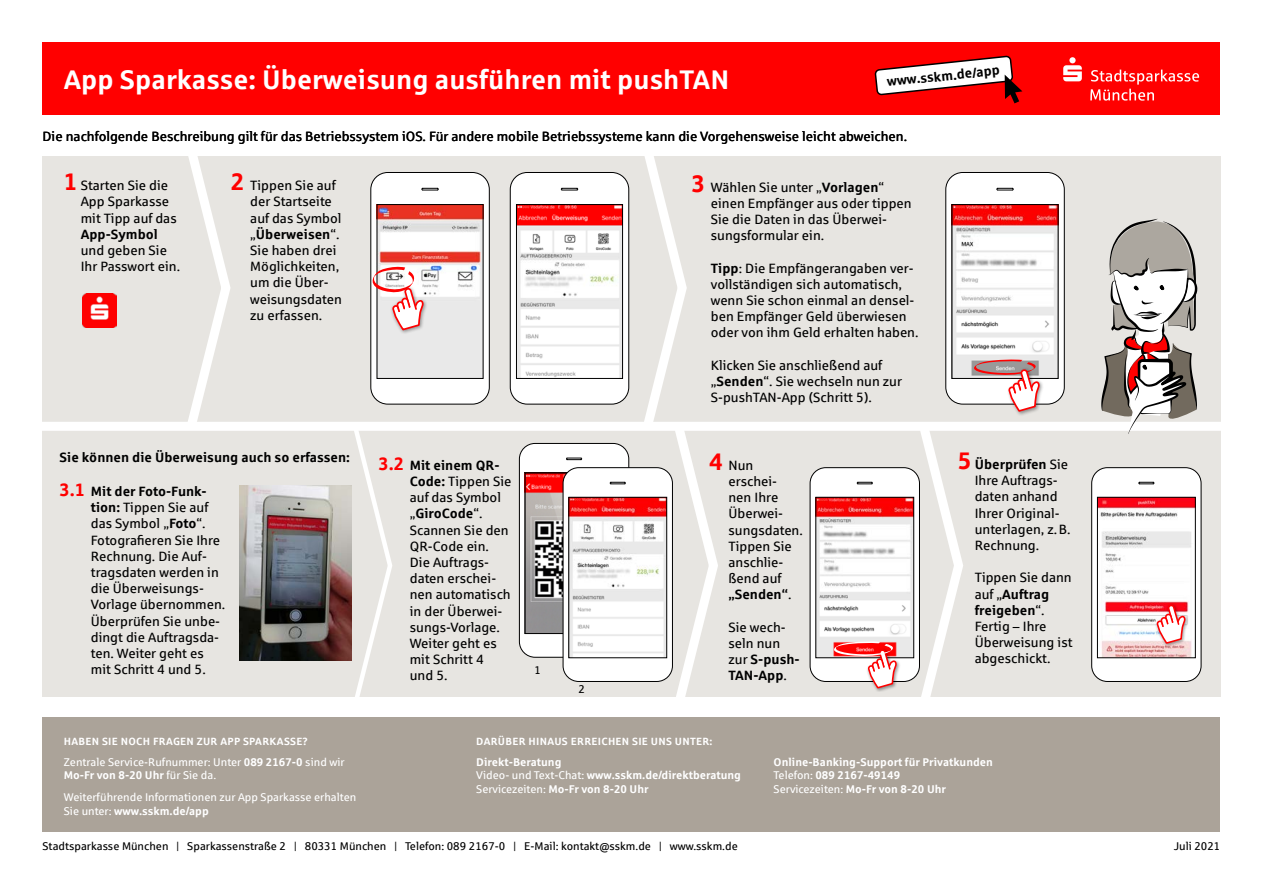
<style>
.page{position:relative;width:1263px;height:893px;background:#fff}
.page>*{position:absolute;margin:0;border:0;box-sizing:border-box;transform-origin:0 0}
.t1{font:700 27px "Sparkasse Rg";color:#fff}
.t2{font:13.5px/16.2px "Sparkasse Rg";color:#000}
.t3{font:700 13.5px "Sparkasse Rg";color:#000}
.t4{font:700 11.25px/13.5px "Sparkasse Rg";color:#fff}
.t5{font:11.25px/13.5px "Sparkasse Rg";color:#fff}
.t6{font:11.25px "Sparkasse Rg";color:#000}
.t7{font:700 10.5px "Sparkasse Rg";letter-spacing:.025em;color:#fff}
.s1{font-weight:700;font-size:24px;color:#f00}
.s2{font-weight:700}
.s3{font-weight:700;font-size:18px;color:#f00}
.s4{font-weight:400}
</style>
<div class="page">
<div style="left:43px;top:43px;width:1177px;height:72px;background:#f00"></div>
<svg style="left:1063px;top:57px;width:19px;height:24px"></svg>
<svg style="left:1090px;top:70px;width:109px;height:31px"></svg>
<div style="left:43px;top:717px;width:1177px;height:115px;background:#aba399"></div>
<svg style="left:875px;top:56px;width:147px;height:47px"></svg>
<div style="left:43px;top:156px;width:1178px;height:540px;background:#e7e5e1"></div>
<div style="left:519px;top:443px;width:110px;height:214px;background:#fff;border-radius:16px"></div>
<div style="left:519px;top:443px;width:110px;height:214px;border:1px solid #000;border-radius:16px"></div>
<svg style="left:566px;top:458px;width:16px;height:2px"></svg>
<img style="left:527px;top:475px;width:38px;height:157px">
<div style="left:525px;top:473px;width:98px;height:161px;border:1px solid #000"></div>
<svg style="left:187px;top:156px;width:44px;height:266px"></svg>
<svg style="left:350px;top:431px;width:45px;height:266px"></svg>
<svg style="left:637px;top:156px;width:86px;height:541px"></svg>
<img style="left:239px;top:486px;width:112px;height:174px">
<div style="left:28px;top:422px;width:1225px;height:9px;background:#fff"></div>
<svg style="left:1101px;top:219px;width:96px;height:215px"></svg>
<img style="left:82px;top:294px;width:34px;height:33px">
<div style="left:371px;top:172px;width:118px;height:232px;background:#fff;border-radius:17px"></div>
<div style="left:371px;top:172px;width:118px;height:232px;border:1px solid #000;border-radius:17px"></div>
<svg style="left:422px;top:188px;width:16px;height:2px"></svg>
<img style="left:379px;top:206px;width:102px;height:171px">
<div style="left:377px;top:204px;width:106px;height:175px;border:1px solid #000"></div>
<div style="left:390px;top:286px;width:38px;height:49px;background:#000;opacity:.4"></div>
<svg style="left:372px;top:266px;width:52px;height:66px"></svg>
<div style="left:510px;top:172px;width:119px;height:232px;background:#fff;border-radius:17px"></div>
<div style="left:510px;top:172px;width:119px;height:232px;border:1px solid #000;border-radius:17px"></div>
<svg style="left:561px;top:188px;width:17px;height:2px"></svg>
<img style="left:518px;top:206px;width:103px;height:171px">
<div style="left:516px;top:204px;width:107px;height:175px;border:1px solid #000"></div>
<svg style="left:946px;top:172px;width:118px;height:232px;fill:#fff"></svg>
<div style="left:946px;top:172px;width:118px;height:232px;border:1px solid #000;border-radius:17px"></div>
<svg style="left:997px;top:188px;width:16px;height:2px"></svg>
<img style="left:954px;top:206px;width:102px;height:171px">
<div style="left:1006px;top:367px;width:38px;height:49px;background:#000;opacity:.4"></div>
<svg style="left:913px;top:359px;width:127px;height:338px"></svg>
<div style="left:810px;top:468px;width:109px;height:213px;background:#fff;border-radius:16px"></div>
<div style="left:810px;top:467px;width:110px;height:215px;border:1px solid #000;border-radius:16px"></div>
<svg style="left:857px;top:482px;width:15px;height:2px"></svg>
<img style="left:818px;top:499px;width:94px;height:157px">
<div style="left:816px;top:497px;width:98px;height:161px;border:1px solid #000"></div>
<div style="left:866px;top:647px;width:35px;height:45px;background:#000;opacity:.4"></div>
<svg style="left:833px;top:641px;width:64px;height:49px"></svg>
<div style="left:563px;top:468px;width:109px;height:213px;background:#fff;border-radius:16px"></div>
<div style="left:563px;top:467px;width:110px;height:215px;border:1px solid #000;border-radius:16px"></div>
<svg style="left:610px;top:482px;width:15px;height:2px"></svg>
<img style="left:571px;top:499px;width:94px;height:157px">
<div style="left:569px;top:497px;width:98px;height:161px;border:1px solid #000"></div>
<div style="left:1092px;top:468px;width:109px;height:213px;background:#fff;border-radius:16px"></div>
<div style="left:1091px;top:467px;width:110px;height:215px;border:1px solid #000;border-radius:16px"></div>
<svg style="left:1139px;top:482px;width:15px;height:2px"></svg>
<img style="left:1099px;top:499px;width:94px;height:157px">
<div style="left:1097px;top:497px;width:98px;height:161px;border:1px solid #000"></div>
<div style="left:1155px;top:603px;width:34px;height:45px;background:#000;opacity:.4"></div>
<svg style="left:1156px;top:603px;width:30px;height:42px"></svg>
<h1 class="t1" style="left:64px;top:62px;width:667px">App Sparkasse: Überweisung ausführen mit pushTAN</h1>
<p class="t3" style="left:886px;top:73px;width:115px;rotate:-6deg">www.sskm.de/app</p>
<p class="t2" style="left:43px;top:128px;width:866px">Die nachfolgende Beschreibung gilt für das Betriebssystem iOS. Für andere mobile Betriebssysteme kann die Vorgehensweise leicht abweichen.</p>
<p class="t2" style="left:81px;top:177px;width:98px;text-indent:-17px"><span class="s1">1</span> Starten Sie die<br>App Sparkasse mit Tipp auf das</p>
<p class="t3" style="left:81px;top:225px;width:79px">App-Symbol</p>
<p class="t2" style="left:81px;top:242px;width:101px">und geben Sie<br>Ihr Passwort ein.</p>
<p class="t2" style="left:250px;top:177px;width:93px;text-indent:-19px"><span class="s1">2</span> Tippen Sie auf der Startseite auf das Symbol „<span class="s2">Überweisen</span>“.<br>Sie haben drei<br>Möglichkeiten, um die Über&shy;weisungsdaten zu erfassen.</p>
<p class="t2" style="left:711px;top:178px;width:202px;text-indent:-19px"><span class="s1">3</span> Wählen Sie unter „<span class="s2">Vorlagen</span>“ einen Empfänger aus oder tippen<br>Sie die Daten in das Überwei&shy;sungsformular ein.</p>
<p class="t2" style="left:711px;top:259px;width:209px"><span class="s2">Tipp</span>: Die Empfängerangaben ver&shy;vollständigen sich automatisch, wenn Sie schon einmal an densel&shy;ben Empfänger Geld überwiesen oder von ihm Geld erhalten haben.</p>
<p class="t2" style="left:711px;top:357px;width:193px">Klicken Sie anschließend auf „<span class="s2">Senden</span>“. Sie wechseln nun zur<br>S-pushTAN-App (Schritt 5).</p>
<p class="t3" style="left:60px;top:448px;width:292px">Sie können die Überweisung auch so erfassen:</p>
<p class="t2" style="left:91px;top:483px;width:136px;text-indent:-31px"><span class="s3">3.1</span> <span class="s2">Mit der Foto-Funk&shy;tion:</span> Tippen Sie auf das Symbol „<span class="s2">Foto</span>“.<br>Fotografieren Sie Ihre<br>Rechnung. Die Auf&shy;tragsdaten werden in die Überweisungs-<br>Vorlage übernommen.<br>Überprüfen Sie unbe&shy;dingt die Auftragsda&shy;ten. Weiter geht es mit Schritt 4 und 5.</p>
<p class="t2" style="left:410px;top:456px;width:103px;text-indent:-31px"><span class="s3">3.2</span> <span class="s2">Mit einem QR-<br>Code:</span> Tippen Sie auf das Symbol „<span class="s2">GiroCode</span>“.<br>Scannen Sie den<br>QR-Code ein.<br>Die Auftrags&shy;daten erschei&shy;nen automatisch in der Überwei&shy;sungs-Vorlage.<br>Weiter geht es mit Schritt 4<br>und 5.</p>
<p class="t2" style="left:728px;top:456px;width:76px;text-indent:-19px"><span class="s1">4</span> Nun erschei&shy;nen Ihre<br>Überwei&shy;sungsdaten.<br>Tippen Sie anschlie&shy;ßend auf <span class="s2">„Senden“</span>.</p>
<p class="t2" style="left:728px;top:618px;width:73px">Sie wech&shy;seln nun zur <span class="s2">S-push-<br>TAN-App</span>.</p>
<p class="t6" style="left:534px;top:663px;width:8px">1</p>
<p class="t6" style="left:578px;top:682px;width:8px">2</p>
<p class="t2" style="left:975px;top:456px;width:97px;text-indent:-17px"><span class="s1">5</span> <span class="s2">Überprüfen</span> Sie<br>Ihre Auftrags&shy;daten anhand<br>Ihrer Original&shy;unterlagen, z.B.<br>Rechnung.</p>
<p class="t2" style="left:975px;top:569px;width:99px">Tippen Sie dann auf „<span class="s2">Auftrag freigeben</span>“.<br>Fertig – Ihre<br>Überweisung ist abgeschickt.</p>
<p class="t7" style="left:64px;top:734px;width:246px">HABEN SIE NOCH FRAGEN ZUR APP SPARKASSE?</p>
<p class="t5" style="left:64px;top:754px;width:282px">Zentrale Service-Rufnummer: Unter <span class="s2">089 2167-0</span> sind wir<br><span class="s2">Mo-Fr von 8-20 Uhr</span> für Sie da.</p>
<p class="t5" style="left:64px;top:790px;width:294px">Weiterführende Informationen zur App Sparkasse erhalten<br>Sie unter: <span class="s2">www.sskm.de/app</span></p>
<p class="t7" style="left:476px;top:734px;width:238px">DARÜBER HINAUS ERREICHEN SIE UNS UNTER:</p>
<p class="t4" style="left:476px;top:754px;width:266px">Direkt-Beratung<br><span class="s4">Video- und Text-Chat:</span> www.sskm.de/direktberatung<br><span class="s4">Servicezeiten:</span> Mo-Fr von 8-20 Uhr</p>
<p class="t4" style="left:774px;top:754px;width:221px">Online-Banking-Support für Privatkunden<br><span class="s4">Telefon:</span> 089 2167-49149<br><span class="s4">Servicezeiten:</span> Mo-Fr von 8-20 Uhr</p>
<p class="t6" style="left:43px;top:840px;width:697px">Stadtsparkasse München | Sparkassenstraße 2 | 80331 München | Telefon: 089 2167-0 | E-Mail: kontakt@sskm.de | www.sskm.de</p>
<p class="t6" style="left:1174px;top:840px;width:48px">Juli 2021</p>
</div>
